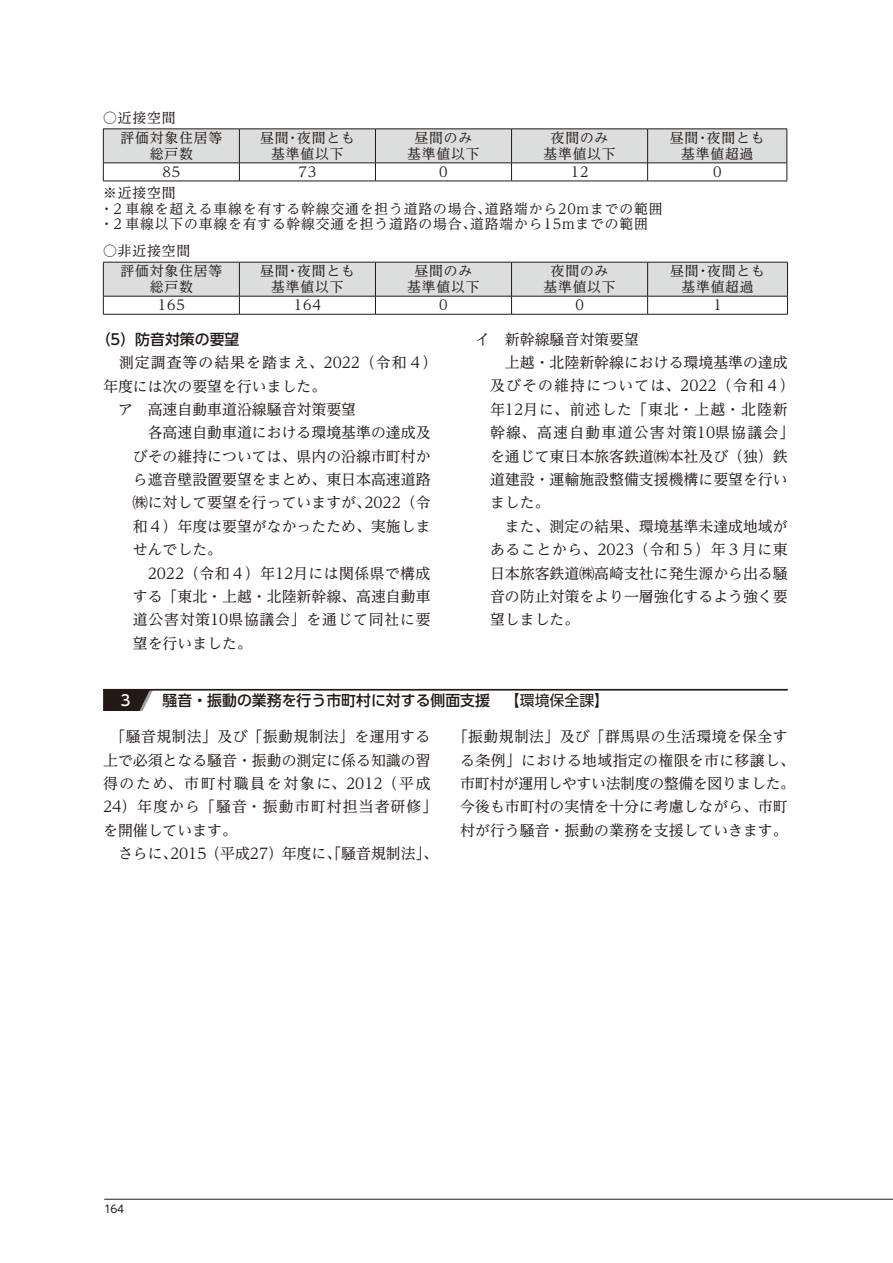
<style>
.page{position:relative;width:893px;height:1263px;background:#fff}
.page>*{position:absolute;margin:0;border:0;box-sizing:border-box;transform-origin:0 0}
.t1{font:14.85px/23.4px "UD Reimin Pr 6 N";color:#231916}
.t2{font:500 14.85px "UD Shin Go Pr 6 N";color:#231916}
.t3{font:14.85px "UD Reimin Pr 6 N";letter-spacing:.07em;color:#231916}
.t4{font:14.85px "UD Reimin Pr 6 N";letter-spacing:.025em;color:#231916}
.t5{font:14.85px "UD Reimin Pr 6 N";letter-spacing:.05em;color:#231916}
.t6{font:13.8px/15.9px "UD Reimin Pr 6 N";letter-spacing:.06em;color:#231916;text-align:center}
.t7{font:10.65px "UD Shin Go Pr 6 N";color:#231916}
.s1{color:#fff}
.s2{font-weight:400}
</style>
<div class="page">
<hr style="left:104px;top:1199px;width:789px;height:1px;background:#231916">
<svg style="left:103px;top:691px;width:50px;height:20px"></svg>
<hr style="left:103px;top:689px;width:685px;height:2px;background:#231916">
<svg style="left:103px;top:129px;width:685px;height:52px"></svg>
<hr style="left:103px;top:181px;width:136px;height:1px;background:#231916">
<hr style="left:239px;top:181px;width:136px;height:1px;background:#231916">
<hr style="left:375px;top:181px;width:137px;height:1px;background:#231916">
<hr style="left:512px;top:181px;width:136px;height:1px;background:#231916">
<hr style="left:648px;top:181px;width:139px;height:1px;background:#231916">
<svg style="left:103px;top:262px;width:685px;height:52px"></svg>
<hr style="left:103px;top:314px;width:136px;height:1px;background:#231916">
<hr style="left:239px;top:314px;width:136px;height:1px;background:#231916">
<hr style="left:375px;top:314px;width:137px;height:1px;background:#231916">
<hr style="left:512px;top:314px;width:136px;height:1px;background:#231916">
<hr style="left:648px;top:314px;width:140px;height:1px;background:#231916">
<p class="t6" style="left:121px;top:107px;width:103px;line-height:20.4px;text-align:left;text-indent:-17px">○近接空間<br>評価対象住居等</p>
<p class="t6" style="left:150px;top:145px;width:45px">総戸数</p>
<p class="t6" style="left:260px;top:130px;width:96px">昼間・夜間とも基準値以下</p>
<p class="t6" style="left:407px;top:130px;width:74px">昼間のみ基準値以下</p>
<p class="t6" style="left:543px;top:130px;width:74px">夜間のみ基準値以下</p>
<p class="t6" style="left:670px;top:130px;width:96px">昼間・夜間とも基準値超過</p>
<p class="t6" style="left:162px;top:164px;width:19px">85</p>
<p class="t6" style="left:299px;top:164px;width:19px">73</p>
<p class="t6" style="left:439px;top:164px;width:10px">0</p>
<p class="t6" style="left:571px;top:164px;width:19px">12</p>
<p class="t6" style="left:713px;top:164px;width:10px">0</p>
<p class="t6" style="left:100px;top:184px;width:564px;text-align:left">※近接空間<br>・２車線を超える車線を有する幹線交通を担う道路の場合、道路端から20mまでの範囲・２車線以下の車線を有する幹線交通を担う道路の場合、道路端から15mまでの範囲</p>
<p class="t6" style="left:121px;top:240px;width:103px;line-height:20.4px;text-align:left;text-indent:-17px">○非近接空間<br>評価対象住居等</p>
<p class="t6" style="left:150px;top:279px;width:45px">総戸数</p>
<p class="t6" style="left:260px;top:263px;width:96px">昼間・夜間とも基準値以下</p>
<p class="t6" style="left:407px;top:263px;width:74px">昼間のみ基準値以下</p>
<p class="t6" style="left:543px;top:263px;width:74px">夜間のみ基準値以下</p>
<p class="t6" style="left:670px;top:263px;width:96px">昼間・夜間とも基準値超過</p>
<p class="t6" style="left:158px;top:297px;width:29px">165</p>
<p class="t6" style="left:294px;top:297px;width:29px">164</p>
<p class="t6" style="left:439px;top:297px;width:10px">0</p>
<p class="t6" style="left:575px;top:297px;width:10px">0</p>
<p class="t6" style="left:713px;top:297px;width:10px">1</p>
<p class="t2" style="left:96px;top:327px;width:145px">（5）防音対策の要望</p>
<p class="t3" style="left:103px;top:350px;width:336px">　測定調査等の結果を踏まえ、2022（令和４）</p>
<p class="t1" style="left:103px;top:374px;width:225px">年度には次の要望を行いました。</p>
<p class="t1" style="left:118px;top:397px;width:240px">ア　高速自動車道沿線騒音対策要望</p>
<p class="t1" style="left:133px;top:421px;width:299px">　各高速自動車道における環境基準の達成及</p>
<p class="t1" style="left:133px;top:444px;width:299px">びその維持については、県内の沿線市町村か</p>
<p class="t1" style="left:133px;top:467px;width:299px">ら遮音壁設置要望をまとめ、東日本高速道路</p>
<p class="t1" style="left:133px;top:491px;width:299px">㈱に対して要望を行っていますが、2022（令</p>
<p class="t1" style="left:133px;top:514px;width:299px">和４）年度は要望がなかったため、実施しま</p>
<p class="t1" style="left:133px;top:537px;width:91px">せんでした。</p>
<p class="t4" style="left:133px;top:561px;width:299px">　2022（令和４）年12月には関係県で構成</p>
<p class="t1" style="left:133px;top:584px;width:299px">する「東北・上越・北陸新幹線、高速自動車</p>
<p class="t5" style="left:133px;top:608px;width:299px">道公害対策10県協議会」を通じて同社に要</p>
<p class="t1" style="left:133px;top:631px;width:121px">望を行いました。</p>
<p class="t1" style="left:490px;top:327px;width:306px;text-indent:-15px">イ　新幹線騒音対策要望<br>　上越・北陸新幹線における環境基準の達成及びその維持については、2022（令和４）年12月に、前述した「東北・上越・北陸新幹線、高速自動車道公害対策10県協議会」を通じて東日本旅客鉄道㈱本社及び（独）鉄道建設・運輸施設整備支援機構に要望を行いました。<br>　また、測定の結果、環境基準未達成地域があることから、2023（令和５）年３月に東日本旅客鉄道㈱高崎支社に発生源から出る騒音の防止対策をより一層強化するよう強く要望しました。</p>
<p class="t2" style="left:118px;top:688px;width:493px"><span class="s1">３</span>　　騒音・振動の業務を行う市町村に対する側面支援　<span class="s2">【環境保全課】</span></p>
<p class="t1" style="left:103px;top:724px;width:336px">　「騒音規制法」及び「振動規制法」を運用する上で必須となる騒音・振動の測定に係る知識の習得のため、市町村職員を対象に、2012（平成<br>24）年度から｢騒音・振動市町村担当者研修」を開催しています。<br>　さらに、2015（平成27）年度に、｢騒音規制法｣、</p>
<p class="t1" style="left:460px;top:724px;width:336px">｢振動規制法｣及び｢群馬県の生活環境を保全する条例｣における地域指定の権限を市に移譲し、市町村が運用しやすい法制度の整備を図りました。今後も市町村の実情を十分に考慮しながら、市町村が行う騒音・振動の業務を支援していきます。</p>
<p class="t7" style="left:104px;top:1200px;width:22px">164</p>
</div>
